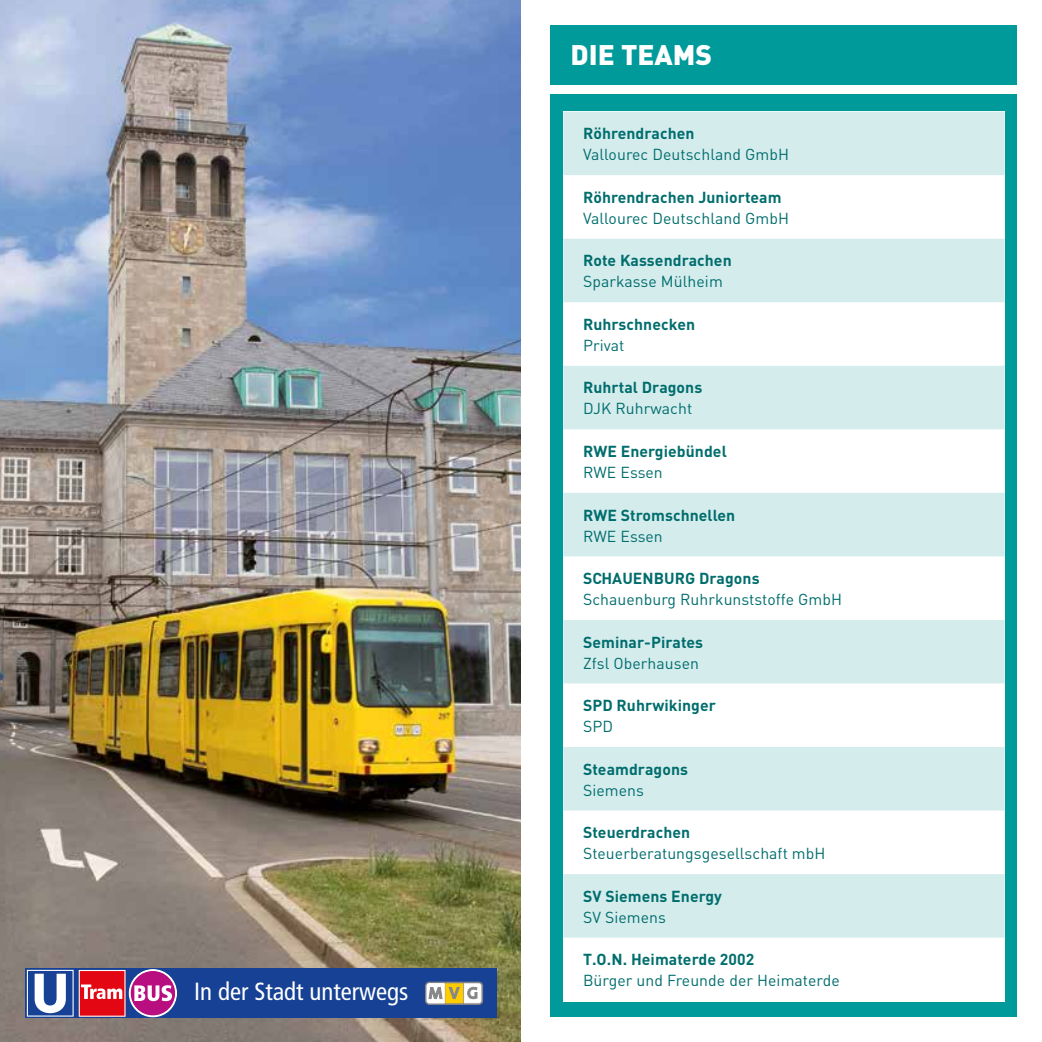
<style>
.page{position:relative;width:1042px;height:1042px;background:#fff}
.page>*{position:absolute;margin:0;border:0;box-sizing:border-box;transform-origin:0 0}
.t1{font:900 28px "DIN";color:#fff}
.t2{font:condensed 24.85px "Frutiger";color:#fff}
.t3{font:700 15.75px "DIN";letter-spacing:.005em;color:#006d6d}
.t4{font:15.75px "DIN";letter-spacing:.005em;color:#006d6d}
</style>
<div class="page">
<div style="left:551px;top:25px;width:466px;height:59px;background:#009a9b"></div>
<div style="left:551px;top:94px;width:466px;height:923px;background:#009a9b"></div>
<div style="left:563px;top:112px;width:442px;height:890px;background:#fff"></div>
<svg style="left:563px;top:112px;width:442px;height:825px;fill:#d5eced"></svg>
<img style="left:0;top:0;width:521px;height:1042px">
<div style="left:26px;top:968px;width:471px;height:50px;background:#164194"></div>
<svg style="left:27px;top:969px;width:149px;height:48px"></svg>
<div style="left:425px;top:982px;width:58px;height:22px;border:1px solid #878787;border-radius:4px"></div>
<svg style="left:427px;top:984px;width:54px;height:19px"></svg>
<h2 class="t2" style="left:194px;top:977px;width:216px">In der Stadt unterwegs</h2>
<h1 class="t1" style="left:570px;top:36px;width:143px">DIE TEAMS</h1>
<p class="t3" style="left:583px;top:123px;width:113px">Röhrendrachen</p>
<p class="t4" style="left:583px;top:144px;width:207px">Vallourec Deutschland GmbH</p>
<p class="t3" style="left:583px;top:187px;width:200px">Röhrendrachen Juniorteam</p>
<p class="t4" style="left:583px;top:208px;width:207px">Vallourec Deutschland GmbH</p>
<p class="t3" style="left:583px;top:250px;width:150px">Rote Kassendrachen</p>
<p class="t4" style="left:583px;top:271px;width:141px">Sparkasse Mülheim</p>
<p class="t3" style="left:583px;top:314px;width:114px">Ruhrschnecken</p>
<p class="t4" style="left:583px;top:335px;width:43px">Privat</p>
<p class="t3" style="left:583px;top:377px;width:121px">Ruhrtal Dragons</p>
<p class="t4" style="left:583px;top:398px;width:111px">DJK Ruhrwacht</p>
<p class="t3" style="left:583px;top:441px;width:145px">RWE Energiebündel</p>
<p class="t4" style="left:583px;top:462px;width:81px">RWE Essen</p>
<p class="t3" style="left:583px;top:504px;width:154px">RWE Stromschnellen</p>
<p class="t4" style="left:583px;top:525px;width:81px">RWE Essen</p>
<p class="t3" style="left:583px;top:568px;width:178px">SCHAUENBURG Dragons</p>
<p class="t4" style="left:583px;top:589px;width:260px">Schauenburg Ruhrkunststoffe GmbH</p>
<p class="t3" style="left:583px;top:631px;width:122px">Seminar-Pirates</p>
<p class="t4" style="left:583px;top:652px;width:118px">Zfsl Oberhausen</p>
<p class="t3" style="left:583px;top:695px;width:134px">SPD Ruhrwikinger</p>
<p class="t4" style="left:583px;top:716px;width:31px">SPD</p>
<p class="t3" style="left:583px;top:758px;width:106px">Steamdragons</p>
<p class="t4" style="left:583px;top:779px;width:62px">Siemens</p>
<p class="t3" style="left:583px;top:822px;width:109px">Steuerdrachen</p>
<p class="t4" style="left:583px;top:843px;width:244px">Steuerberatungsgesellschaft mbH</p>
<p class="t3" style="left:583px;top:885px;width:141px">SV Siemens Energy</p>
<p class="t4" style="left:583px;top:906px;width:84px">SV Siemens</p>
<p class="t3" style="left:583px;top:949px;width:173px">T.O.N. Heimaterde 2002</p>
<p class="t4" style="left:583px;top:970px;width:258px">Bürger und Freunde der Heimaterde</p>
</div>
